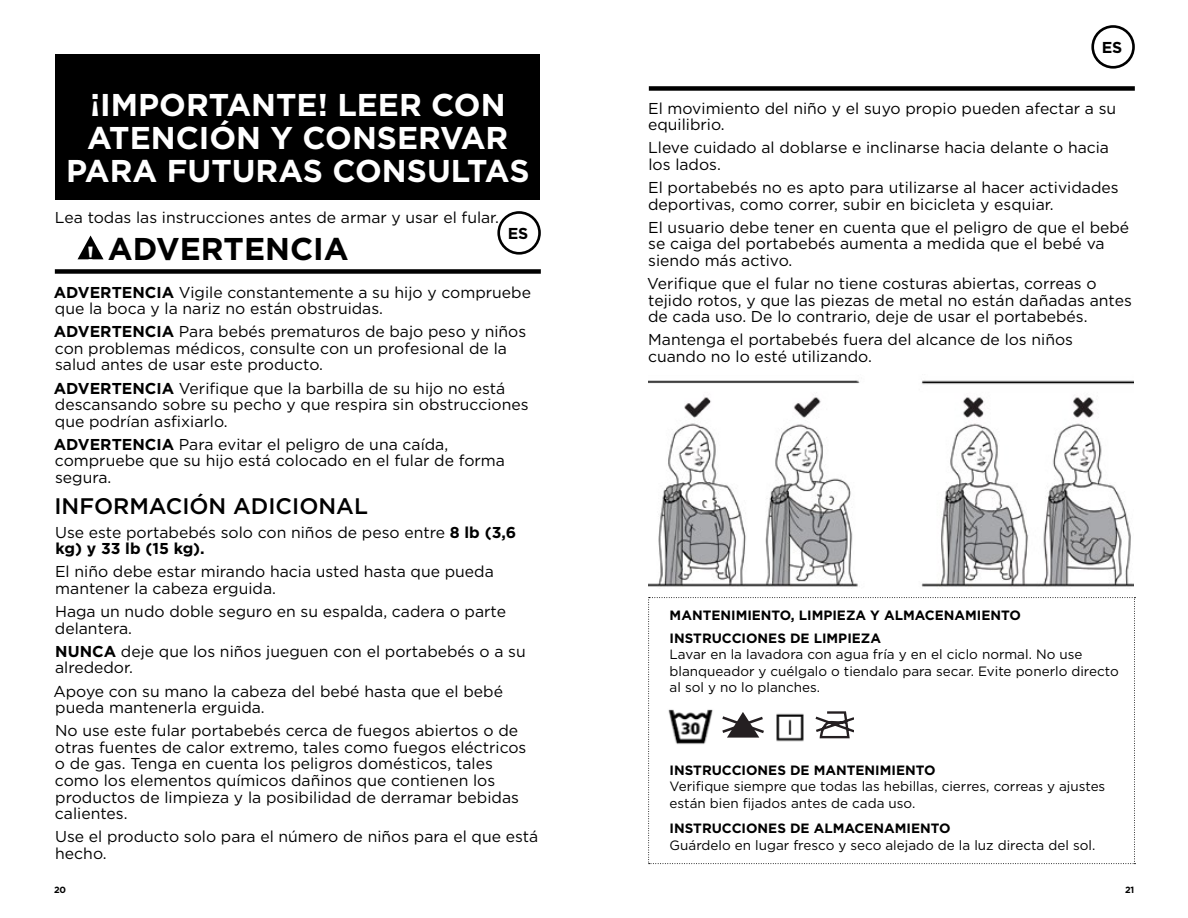
<style>
.page{position:relative;width:1188px;height:918px;background:#fff}
.page>*{position:absolute;margin:0;border:0;box-sizing:border-box;transform-origin:0 0}
.t1{font:700 31.5px/33px "Gotham";color:#fff;text-align:center}
.t2{font:700 31.5px "Gotham";color:#000}
.t3{font:500 22.5px "Gotham";color:#000}
.t4{font:15.75px/16.5px "Gotham";color:#000}
.t5{font:700 15.75px "Gotham";color:#000}
.t6{font:13.5px/16.5px "Gotham";color:#000}
.t7{font:700 13.5px/22.5px "Gotham";color:#000}
.t8{font:700 9px "Gotham";color:#000}
.s1{font-weight:700}
</style>
<div class="page">
<img style="left:648px;top:380px;width:485px;height:207px">
<div style="left:55px;top:54px;width:484px;height:146px;background:#000"></div>
<div style="left:497px;top:211px;width:44px;height:44px;border:3px solid #000;border-radius:50%"></div>
<div style="left:55px;top:269px;width:486px;height:5px;background:#000"></div>
<div style="left:1091px;top:25px;width:44px;height:44px;border:3px solid #000;border-radius:50%"></div>
<div style="left:649px;top:86px;width:486px;height:5px;background:#000"></div>
<svg style="left:78px;top:236px;width:26px;height:23px"></svg>
<svg style="left:648px;top:597px;width:487px;height:267px"></svg>
<img style="left:661px;top:703px;width:60px;height:47px">
<h1 class="t1" style="left:66px;top:88px;width:465px">¡IMPORTANTE! LEER CON<br>ATENCIÓN Y CONSERVAR<br>PARA FUTURAS CONSULTAS</h1>
<p class="t4" style="left:55px;top:209px;width:446px">Lea todas las instrucciones antes de armar y usar el fular.</p>
<h1 class="t2" style="left:87px;top:228px;width:263px"><sub>!</sub> ADVERTENCIA</h1>
<p class="t5" style="left:508px;top:223px;width:22px">ES</p>
<p class="t4" style="left:54px;top:284px;width:479px"><span class="s1">ADVERTENCIA</span> Vigile constantemente a su hijo y compruebe que la boca y la nariz no están obstruidas.</p>
<p class="t4" style="left:54px;top:323px;width:474px"><span class="s1">ADVERTENCIA</span> Para bebés prematuros de bajo peso y niños con problemas médicos, consulte con un profesional de la salud antes de usar este producto.</p>
<p class="t4" style="left:54px;top:380px;width:476px"><span class="s1">ADVERTENCIA</span> Verifique que la barbilla de su hijo no está descansando sobre su pecho y que respira sin obstrucciones que podrían asfixiarlo.</p>
<p class="t4" style="left:54px;top:436px;width:453px"><span class="s1">ADVERTENCIA</span> Para evitar el peligro de una caída, compruebe que su hijo está colocado en el fular de forma segura.</p>
<h2 class="t3" style="left:54px;top:492px;width:315px">INFORMACIÓN ADICIONAL</h2>
<p class="t4" style="left:55px;top:524px;width:463px">Use este portabebés solo con niños de peso entre <span class="s1">8 lb (3,6 kg) y 33 lb (15 kg).</span></p>
<p class="t4" style="left:55px;top:563px;width:440px">El niño debe estar mirando hacia usted hasta que pueda mantener la cabeza erguida.</p>
<p class="t4" style="left:55px;top:603px;width:453px">Haga un nudo doble seguro en su espalda, cadera o parte delantera.</p>
<p class="t4" style="left:55px;top:643px;width:472px"><span class="s1">NUNCA</span> deje que los niños jueguen con el portabebés o a su alrededor.</p>
<p class="t4" style="left:53px;top:683px;width:451px">Apoye con su mano la cabeza del bebé hasta que el bebé pueda mantenerla erguida.</p>
<p class="t4" style="left:55px;top:722px;width:473px">No use este fular portabebés cerca de fuegos abiertos o de otras fuentes de calor extremo, tales como fuegos eléctricos o de gas. Tenga en cuenta los peligros domésticos, tales como los elementos químicos dañinos que contienen los productos de limpieza y la posibilidad de derramar bebidas calientes.</p>
<p class="t4" style="left:55px;top:828px;width:485px">Use el producto solo para el número de niños para el que está hecho.</p>
<p class="t5" style="left:1102px;top:37px;width:22px">ES</p>
<p class="t4" style="left:648px;top:99px;width:470px">El movimiento del niño y el suyo propio pueden afectar a su equilibrio.</p>
<p class="t4" style="left:648px;top:139px;width:462px">Lleve cuidado al doblarse e inclinarse hacia delante o hacia los lados.</p>
<p class="t4" style="left:648px;top:179px;width:472px">El portabebés no es apto para utilizarse al hacer actividades deportivas, como correr, subir en bicicleta y esquiar.</p>
<p class="t4" style="left:648px;top:219px;width:483px">El usuario debe tener en cuenta que el peligro de que el bebé se caiga del portabebés aumenta a medida que el bebé va siendo más activo.</p>
<p class="t4" style="left:647px;top:275px;width:486px">Verifique que el fular no tiene costuras abiertas, correas o tejido rotos, y que las piezas de metal no están dañadas antes de cada uso. De lo contrario, deje de usar el portabebés.</p>
<p class="t4" style="left:648px;top:331px;width:426px">Mantenga el portabebés fuera del alcance de los niños cuando no lo esté utilizando.</p>
<p class="t7" style="left:670px;top:604px;width:353px">MANTENIMIENTO, LIMPIEZA Y ALMACENAMIENTO<br>INSTRUCCIONES DE LIMPIEZA</p>
<p class="t6" style="left:670px;top:646px;width:451px">Lavar en la lavadora con agua fría y en el ciclo normal. No use blanqueador y cuélgalo o tiendalo para secar. Evite ponerlo directo al sol y no lo planches.</p>
<p class="t7" style="left:670px;top:758px;width:267px">INSTRUCCIONES DE MANTENIMIENTO</p>
<p class="t6" style="left:670px;top:778px;width:437px">Verifique siempre que todas las hebillas, cierres, correas y ajustes están bien fijados antes de cada uso.</p>
<p class="t7" style="left:670px;top:817px;width:282px">INSTRUCCIONES DE ALMACENAMIENTO</p>
<p class="t6" style="left:670px;top:836px;width:427px">Guárdelo en lugar fresco y seco alejado de la luz directa del sol.</p>
<p class="t8" style="left:54px;top:884px;width:14px">20</p>
<p class="t8" style="left:1125px;top:884px;width:11px">21</p>
</div>
